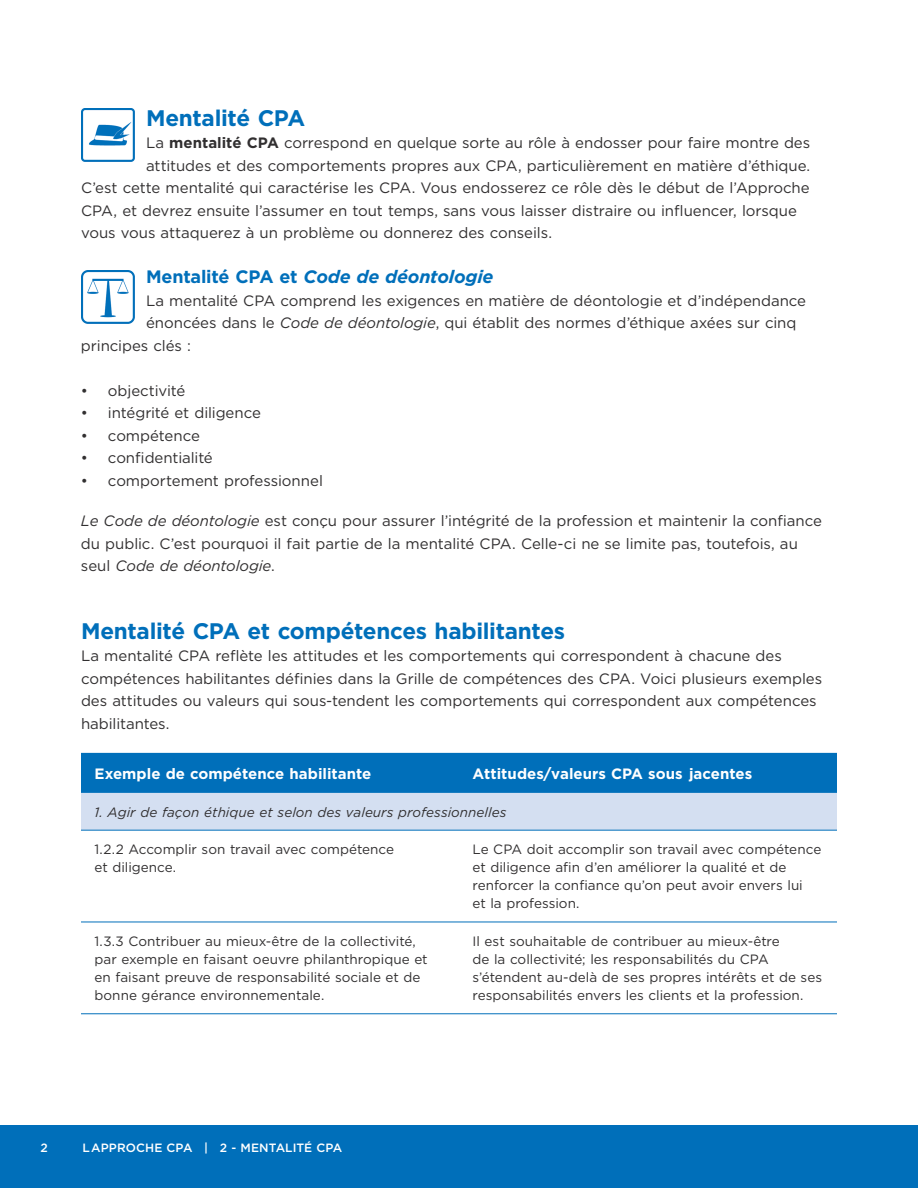
<style>
.page{position:relative;width:918px;height:1188px;background:#fff}
.page>*{position:absolute;margin:0;border:0;box-sizing:border-box;transform-origin:0 0}
.t1{font:700 22.5px "Gotham";letter-spacing:-.015em;color:#006fba}
.t2{font:italic 700 18px "Gotham";letter-spacing:-.015em;color:#006fba}
.t3{font:15px/22.5px "Gotham";letter-spacing:-.005em;color:#312f30}
.t4{font:700 15px "Gotham";color:#fff}
.t5{font:13.5px/18px "Gotham";color:#312f30}
.t6{font:italic 13.5px "Gotham";color:#312f30}
.t7{font:500 12px "Gotham";letter-spacing:.01em;color:#fff}
.s1{font-weight:700}
.s2{font-style:normal}
.s3{font-style:italic}
</style>
<div class="page">
<div style="left:0;top:1125px;width:918px;height:63px;background:#006fba"></div>
<hr style="left:81px;top:1013px;width:378px;height:1px;background:#006fba">
<hr style="left:459px;top:1013px;width:378px;height:1px;background:#006fba">
<hr style="left:81px;top:922px;width:378px;height:1px;background:#006fba">
<hr style="left:459px;top:922px;width:378px;height:1px;background:#006fba">
<img style="left:81px;top:108px;width:54px;height:54px">
<img style="left:81px;top:271px;width:54px;height:53px">
<div style="left:81px;top:753px;width:378px;height:39px;background:#006fba"></div>
<div style="left:459px;top:753px;width:378px;height:39px;background:#006fba"></div>
<div style="left:81px;top:792px;width:378px;height:38px;background:#d4dff1"></div>
<div style="left:459px;top:792px;width:378px;height:38px;background:#d4dff1"></div>
<hr style="left:81px;top:792px;width:378px;height:1px;background:#006fba">
<hr style="left:459px;top:792px;width:378px;height:1px;background:#006fba">
<hr style="left:81px;top:830px;width:378px;height:1px;background:#006fba">
<hr style="left:459px;top:830px;width:378px;height:1px;background:#006fba">
<h3 class="t1" style="left:146px;top:103px;width:161px">Mentalité CPA</h3>
<p class="t3" style="left:146px;top:132px;width:666px">La <span class="s1">mentalité CPA</span> correspond en quelque sorte au rôle à endosser pour faire montre des</p>
<p class="t3" style="left:81px;top:154px;width:731px;text-indent:65px">attitudes et des comportements propres aux CPA, particulièrement en matière d’éthique.<br>C’est cette mentalité qui caractérise les CPA. Vous endosserez ce rôle dès le début de l’Approche CPA, et devrez ensuite l’assumer en tout temps, sans vous laisser distraire ou infuencer, lorsque vous vous attaquerez à un problème ou donnerez des conseils.</p>
<h4 class="t2" style="left:146px;top:265px;width:349px"><span class="s2">Mentalité CPA et</span> Code de déontologie</h4>
<p class="t3" style="left:146px;top:289px;width:662px">La mentalité CPA comprend les exigences en matière de déontologie et d’indépendance</p>
<p class="t3" style="left:81px;top:312px;width:717px;text-indent:65px">énoncées dans le <span class="s3">Code de déontologie</span>, qui établit des normes d’éthique axées sur cinq principes clés :</p>
<p class="t3" style="left:81px;top:379px;width:106px">• objectivité</p>
<p class="t3" style="left:81px;top:402px;width:181px">• intégrité et diligence</p>
<p class="t3" style="left:81px;top:424px;width:120px">• compétence</p>
<p class="t3" style="left:81px;top:447px;width:133px">• confdentialité</p>
<p class="t3" style="left:81px;top:469px;width:243px">• comportement professionnel</p>
<p class="t3" style="left:81px;top:510px;width:743px"><span class="s3">Le Code de déontologie</span> est conçu pour assurer l’intégrité de la profession et maintenir la confance du public. C’est pourquoi il fait partie de la mentalité CPA. Celle-ci ne se limite pas, toutefois, au seul <span class="s3">Code de déontologie</span>.</p>
<h3 class="t1" style="left:81px;top:616px;width:486px">Mentalité CPA et compétences habilitantes</h3>
<p class="t3" style="left:81px;top:645px;width:743px">La mentalité CPA refète les attitudes et les comportements qui correspondent à chacune des compétences habilitantes défnies dans la Grille de compétences des CPA. Voici plusieurs exemples des attitudes ou valeurs qui sous-tendent les comportements qui correspondent aux compétences habilitantes.</p>
<p class="t4" style="left:94px;top:764px;width:278px">Exemple de compétence habilitante</p>
<p class="t4" style="left:472px;top:764px;width:281px">Attitudes/valeurs CPA sous jacentes</p>
<p class="t6" style="left:94px;top:803px;width:413px">1. Agir de façon éthique et selon des valeurs professionnelles</p>
<p class="t5" style="left:94px;top:840px;width:301px">1.2.2 Accomplir son travail avec compétence et diligence.</p>
<p class="t5" style="left:472px;top:840px;width:350px">Le CPA doit accomplir son travail avec compétence et diligence afn d’en améliorer la qualité et de renforcer la confance qu’on peut avoir envers lui<br>et la profession.</p>
<p class="t5" style="left:94px;top:932px;width:323px">1.3.3 Contribuer au mieux-être de la collectivité,</p>
<p class="t5" style="left:472px;top:932px;width:309px">Il est souhaitable de contribuer au mieux-être</p>
<p class="t5" style="left:94px;top:950px;width:335px">par exemple en faisant oeuvre philanthropique et</p>
<p class="t5" style="left:472px;top:950px;width:298px">de la collectivité; les responsabilités du CPA</p>
<p class="t5" style="left:94px;top:968px;width:328px">en faisant preuve de responsabilité sociale et de</p>
<p class="t5" style="left:472px;top:968px;width:351px">s’étendent au-delà de ses propres intérêts et de ses</p>
<p class="t5" style="left:94px;top:986px;width:231px">bonne gérance environnementale.</p>
<p class="t5" style="left:472px;top:986px;width:332px">responsabilités envers les clients et la profession.</p>
<p class="t7" style="left:40px;top:1140px;width:9px">2</p>
<p class="t7" style="left:82px;top:1140px;width:261px">LAPPROCHE CPA | 2 - MENTALITÉ CPA</p>
</div>
